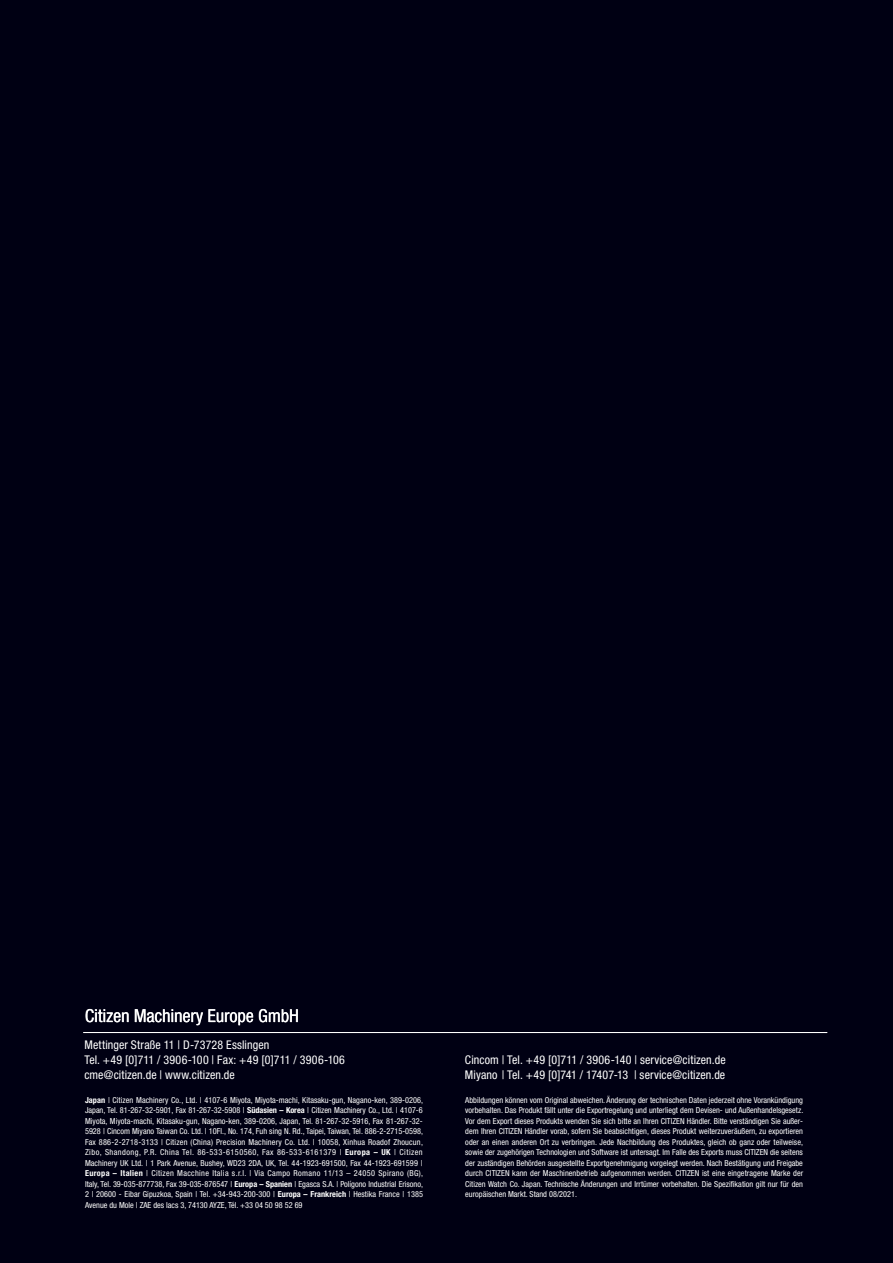
<style>
.page{position:relative;width:893px;height:1263px;background:#000013}
.page>*{position:absolute;margin:0;border:0;box-sizing:border-box;transform-origin:0 0}
.t1{font:condensed 18px "Helvetica Neue LT Std";color:#fff}
.t2{font:condensed 12px/15px "Helvetica Neue LT Std";letter-spacing:.01em;color:#fff}
.t3{font:condensed 8.25px/10.5px "Helvetica Neue LT Std";color:#fff;text-align:justify}
.s1{font-weight:700}
</style>
<div class="page">
<svg style="left:86px;top:1009px;width:212px;height:16px"></svg>
<hr style="left:83px;top:1032px;width:744px;height:1px;background:#fff">
<h1 class="t1" style="left:85px;top:1005px;width:215px">Citizen Machinery Europe GmbH</h1>
<h2 class="t2" style="left:84px;top:1037px;width:262px">Mettinger Straße 11 | D-73728 Esslingen<br>Tel. +49 [0]711 / 3906-100 | Fax: +49 [0]711 / 3906-106 cme@citizen.de | www.citizen.de</h2>
<h2 class="t2" style="left:465px;top:1052px;width:262px">Cincom | Tel. +49 [0]711 / 3906-140 | service@citizen.de<br>Miyano | Tel. +49 [0]741 / 17407-13 | service@citizen.de</h2>
<p class="t3" style="left:85px;top:1095px;width:340px"><span class="s1">Japan</span> | Citizen Machinery Co., Ltd. | 4107-6 Miyota, Miyota-machi, Kitasaku-gun, Nagano-ken, 389-0206, Japan, Tel. 81-267-32-5901, Fax 81-267-32-5908 | <span class="s1">Südasien – Korea</span> | Citizen Machinery Co., Ltd. | 4107-6<br>Miyota, Miyota-machi, Kitasaku-gun, Nagano-ken, 389-0206, Japan, Tel. 81-267-32-5916, Fax 81-267-32- 5928 | Cincom Miyano Taiwan Co. Ltd. | 10Fl., No. 174, Fuh sing N. Rd., Taipei, Taiwan, Tel. 886-2-2715-0598, Fax 886-2-2718-3133 | Citizen (China) Precision Machinery Co. Ltd. | 10058, Xinhua Roadof Zhoucun, Zibo, Shandong, P.R. China Tel. 86-533-6150560, Fax 86-533-6161379 | <span class="s1">Europa – UK</span> | Citizen Machinery UK Ltd. | 1 Park Avenue, Bushey, WD23 2DA, UK, Tel. 44-1923-691500, Fax 44-1923-691599 | <span class="s1">Europa – Italien</span> | Citizen Macchine Italia s.r.l. | Via Campo Romano 11/13 – 24050 Spirano (BG), Italy, Tel. 39-035-877738, Fax 39-035-876547 | <span class="s1">Europa – Spanien</span> | Egasca S.A. | Polígono Industrial Erisono, 2 | 20600 - Eibar Gipuzkoa, Spain | Tel. +34-943-200-300 | <span class="s1">Europa – Frankreich</span> | Hestika France | 1385<br>Avenue du Mole | ZAE des lacs 3, 74130 AYZE, Tél. +33 04 50 98 52 69</p>
<p class="t3" style="left:465px;top:1095px;width:340px">Abbildungen können vom Original abweichen. Änderung der technischen Daten jederzeit ohne Vorankündigung vorbehalten. Das Produkt fällt unter die Exportregelung und unterliegt dem Devisen- und Außenhandelsgesetz.<br>Vor dem Export dieses Produkts wenden Sie sich bitte an Ihren CITIZEN Händler. Bitte verständigen Sie außer&shy;dem Ihren CITIZEN Händler vorab, sofern Sie beabsichtigen, dieses Produkt weiterzuveräußern, zu exportieren oder an einen anderen Ort zu verbringen. Jede Nachbildung des Produktes, gleich ob ganz oder teilweise, sowie der zugehörigen Technologien und Software ist untersagt. Im Falle des Exports muss CITIZEN die seitens der zuständigen Behörden ausgestellte Exportgenehmigung vorgelegt werden. Nach Bestätigung und Freigabe durch CITIZEN kann der Maschinenbetrieb aufgenommen werden. CITIZEN ist eine eingetragene Marke der Citizen Watch Co. Japan. Technische Änderungen und Irrtümer vorbehalten. Die Spezifikation gilt nur für den europäischen Markt. Stand 08/2021.</p>
</div>
